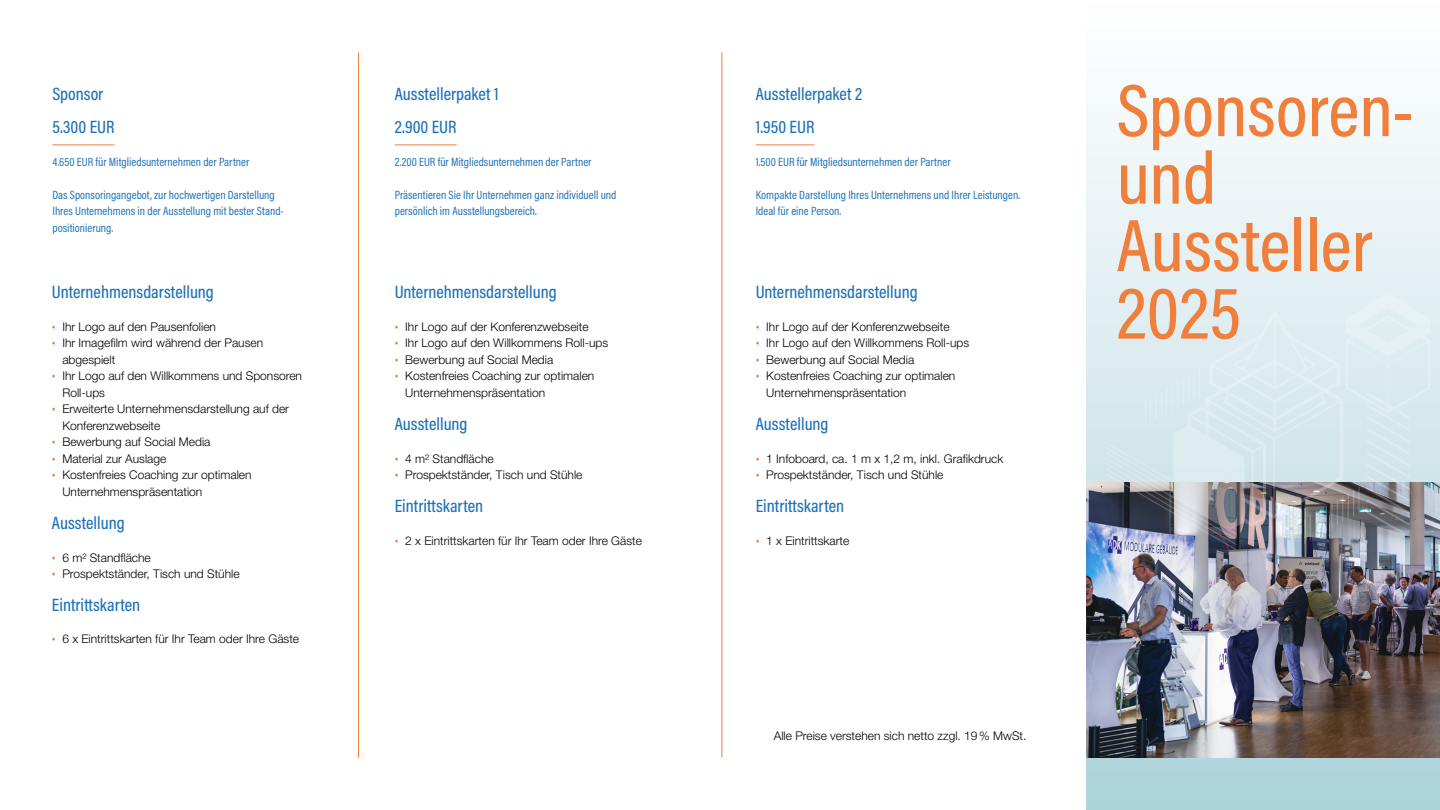
<style>
.page{position:relative;width:1440px;height:810px;background:#fff}
.page>*{position:absolute;margin:0;border:0;box-sizing:border-box;transform-origin:0 0}
.t1{font:75px/67.5px "Acumin Variable Concept";color:#f07f3c}
.t2{font:18px/33px "Acumin Variable Concept";color:#1d71b8}
.t3{font:300 12px/16.5px "Helvetica Neue LT Std";color:#000}
.t4{font:12px/16.5px "Acumin Variable Concept";color:#1d71b8}
.s1{font-family:"Roboto";font-weight:700;font-size:10.5px;color:#f07f3c}
</style>
<div class="page">
<svg style="left:1086px;top:105px;width:354px;height:705px"></svg>
<hr style="left:52px;top:145px;width:62px;height:1px;background:#f07f3c">
<hr style="left:395px;top:145px;width:62px;height:1px;background:#f07f3c">
<hr style="left:756px;top:145px;width:58px;height:1px;background:#f07f3c">
<hr style="left:358px;top:52px;width:1px;height:706px;background:#f07f3c">
<hr style="left:722px;top:52px;width:1px;height:706px;background:#f07f3c">
<img style="left:1086px;top:482px;width:354px;height:276px">
<svg style="left:1106px;top:294px;width:324px;height:256px;background:#c4d0d5"></svg>
<h2 class="t2" style="left:52px;top:76px;width:63px">Sponsor<br>5.300 EUR</h2>
<p class="t4" style="left:52px;top:153px;width:198px">4.650 EUR für Mitgliedsunternehmen der Partner</p>
<p class="t4" style="left:52px;top:186px;width:233px">Das Sponsoringangebot, zur hochwertigen Darstellung<br>Ihres Unternehmens in der Ausstellung mit bester Stand&shy;positionierung.</p>
<h2 class="t2" style="left:52px;top:274px;width:164px">Unternehmensdarstellung</h2>
<p class="t3" style="left:52px;top:318px;width:166px"><span class="s1">•</span> Ihr Logo auf den Pausenfolien</p>
<p class="t3" style="left:62px;top:334px;width:202px;text-indent:-10px"><span class="s1">•</span> Ihr Imagefilm wird während der Pausen abgespielt</p>
<p class="t3" style="left:62px;top:367px;width:241px;text-indent:-10px"><span class="s1">•</span> Ihr Logo auf den Willkommens und Sponsoren<br>Roll-ups</p>
<p class="t3" style="left:62px;top:400px;width:228px;text-indent:-10px"><span class="s1">•</span> Erweiterte Unternehmensdarstellung auf der<br>Konferenzwebseite</p>
<p class="t3" style="left:52px;top:433px;width:160px"><span class="s1">•</span> Bewerbung auf Social Media</p>
<p class="t3" style="left:52px;top:450px;width:116px"><span class="s1">•</span> Material zur Auslage</p>
<p class="t3" style="left:62px;top:466px;width:191px;text-indent:-10px"><span class="s1">•</span> Kostenfreies Coaching zur optimalen<br>Unternehmenspräsentation</p>
<h2 class="t2" style="left:52px;top:505px;width:74px">Ausstellung</h2>
<p class="t3" style="left:52px;top:549px;width:100px"><span class="s1">•</span> 6 m² Standfläche</p>
<p class="t3" style="left:52px;top:565px;width:189px"><span class="s1">•</span> Prospektständer, Tisch und Stühle</p>
<h2 class="t2" style="left:52px;top:588px;width:90px">Eintrittskarten</h2>
<p class="t3" style="left:52px;top:630px;width:249px"><span class="s1">•</span> 6 x Eintrittskarten für Ihr Team oder Ihre Gäste</p>
<h2 class="t2" style="left:395px;top:76px;width:106px">Ausstellerpaket 1<br>2.900 EUR</h2>
<p class="t4" style="left:395px;top:153px;width:198px">2.200 EUR für Mitgliedsunternehmen der Partner</p>
<p class="t4" style="left:395px;top:186px;width:223px">Präsentieren Sie Ihr Unternehmen ganz individuell und persönlich im Ausstellungsbereich.</p>
<h2 class="t2" style="left:395px;top:274px;width:164px">Unternehmensdarstellung</h2>
<p class="t3" style="left:395px;top:318px;width:195px"><span class="s1">•</span> Ihr Logo auf der Konferenzwebseite</p>
<p class="t3" style="left:395px;top:334px;width:215px"><span class="s1">•</span> Ihr Logo auf den Willkommens Roll-ups</p>
<p class="t3" style="left:395px;top:351px;width:160px"><span class="s1">•</span> Bewerbung auf Social Media</p>
<p class="t3" style="left:405px;top:367px;width:191px;text-indent:-10px"><span class="s1">•</span> Kostenfreies Coaching zur optimalen<br>Unternehmenspräsentation</p>
<h2 class="t2" style="left:395px;top:406px;width:74px">Ausstellung</h2>
<p class="t3" style="left:395px;top:450px;width:100px"><span class="s1">•</span> 4 m² Standfläche</p>
<p class="t3" style="left:395px;top:466px;width:189px"><span class="s1">•</span> Prospektständer, Tisch und Stühle</p>
<h2 class="t2" style="left:395px;top:489px;width:90px">Eintrittskarten</h2>
<p class="t3" style="left:395px;top:532px;width:249px"><span class="s1">•</span> 2 x Eintrittskarten für Ihr Team oder Ihre Gäste</p>
<h2 class="t2" style="left:756px;top:76px;width:108px">Ausstellerpaket 2<br>1.950 EUR</h2>
<p class="t4" style="left:756px;top:153px;width:196px">1.500 EUR für Mitgliedsunternehmen der Partner</p>
<p class="t4" style="left:756px;top:186px;width:266px">Kompakte Darstellung Ihres Unternehmens und Ihrer Leistungen.<br>Ideal für eine Person.</p>
<h2 class="t2" style="left:756px;top:274px;width:164px">Unternehmensdarstellung</h2>
<p class="t3" style="left:756px;top:318px;width:195px"><span class="s1">•</span> Ihr Logo auf der Konferenzwebseite</p>
<p class="t3" style="left:756px;top:334px;width:215px"><span class="s1">•</span> Ihr Logo auf den Willkommens Roll-ups</p>
<p class="t3" style="left:756px;top:351px;width:160px"><span class="s1">•</span> Bewerbung auf Social Media</p>
<p class="t3" style="left:766px;top:367px;width:191px;text-indent:-10px"><span class="s1">•</span> Kostenfreies Coaching zur optimalen<br>Unternehmenspräsentation</p>
<h2 class="t2" style="left:756px;top:406px;width:74px">Ausstellung</h2>
<p class="t3" style="left:756px;top:450px;width:249px"><span class="s1">•</span> 1 Infoboard, ca. 1 m x 1,2 m, inkl. Grafikdruck</p>
<p class="t3" style="left:756px;top:466px;width:189px"><span class="s1">•</span> Prospektständer, Tisch und Stühle</p>
<h2 class="t2" style="left:756px;top:489px;width:90px">Eintrittskarten</h2>
<p class="t3" style="left:756px;top:532px;width:95px"><span class="s1">•</span> 1 x Eintrittskarte</p>
<p class="t3" style="left:774px;top:727px;width:254px">Alle Preise verstehen sich netto zzgl. 19% MwSt.</p>
<h1 class="t1" style="left:1117px;top:73px;width:298px">Sponsoren&shy;und<br>Aussteller<br>2025</h1>
</div>
